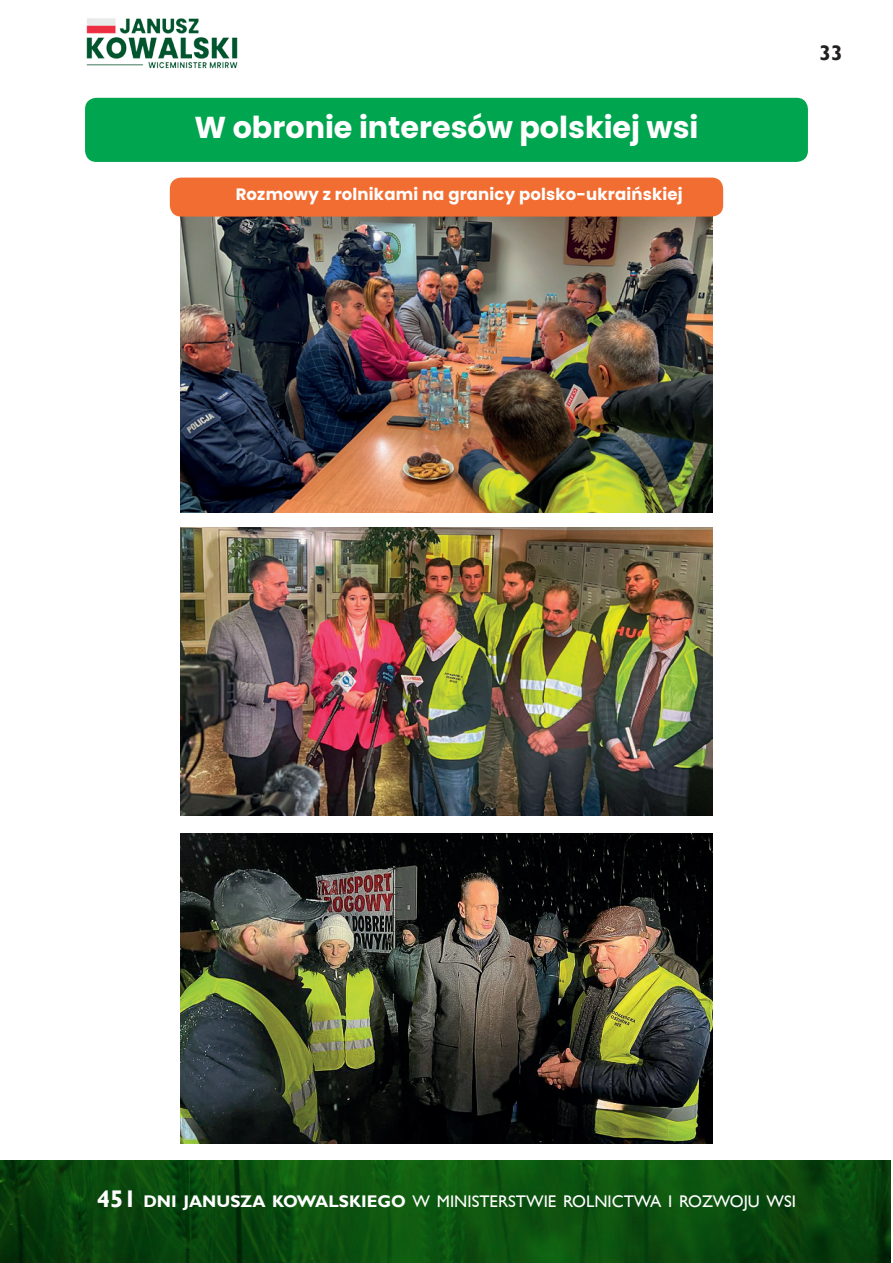
<style>
.page{position:relative;width:893px;height:1263px;background:#fff}
.page>*{position:absolute;margin:0;border:0;box-sizing:border-box;transform-origin:0 0}
.t1{font:700 30.15px "Poppins";color:#fff}
.t2{font:700 21px "Gill Sans";color:#231f20}
.t3{font:16.8px "Gill Sans";color:#fff}
.t4{font:700 16.5px "Poppins";letter-spacing:.01em;color:#fff}
.s1{font-weight:700;font-size:24.15px}
.s2{font-weight:700}
</style>
<div class="page">
<svg style="left:0;top:1160px;width:891px;height:102px;fill:#0b4e0f"></svg>
<img style="left:86px;top:18px;width:152px;height:51px">
<img style="left:181px;top:217px;width:531px;height:296px">
<img style="left:181px;top:528px;width:531px;height:287px">
<img style="left:181px;top:833px;width:531px;height:310px">
<div style="left:170px;top:178px;width:553px;height:39px;background:#f26d31;border-radius:11px"></div>
<div style="left:85px;top:98px;width:723px;height:64px;background:#00a54f;border-radius:11px"></div>
<h1 class="t1" style="left:195px;top:110px;width:505px">W obronie interesów polskiej wsi</h1>
<p class="t4" style="left:236px;top:185px;width:449px">Rozmowy z rolnikami na granicy polsko-ukraińskiej</p>
<p class="t2" style="left:820px;top:40px;width:25px">33</p>
<p class="t3" style="left:97px;top:1191px;width:701px"><span class="s1">451</span> <span class="s2">DNI JANUSZA KOWALSKIEGO</span> W MINISTERSTWIE ROLNICTWA I ROZWOJU WSI</p>
</div>
